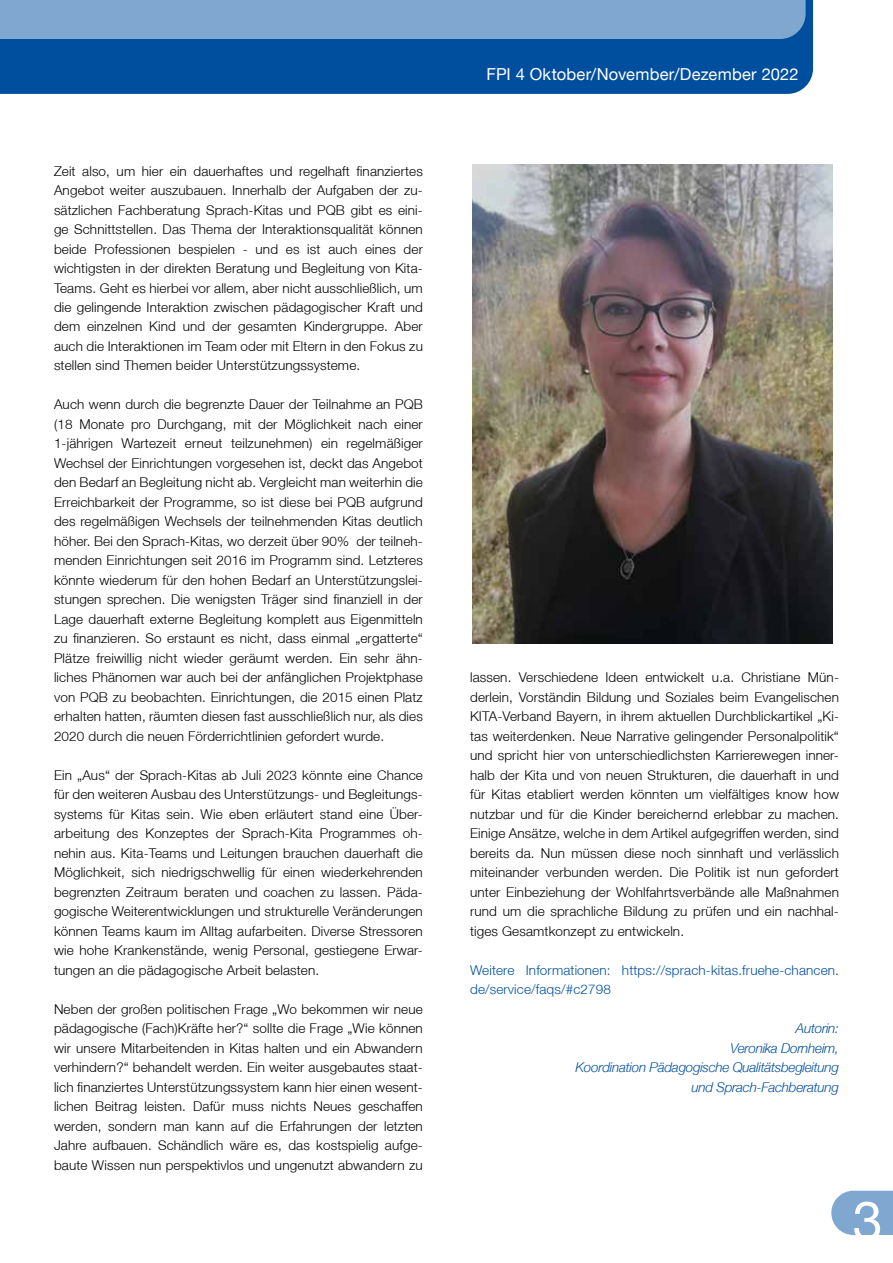
<style>
.page{position:relative;width:893px;height:1263px;background:#fff}
.page>*{position:absolute;margin:0;border:0;box-sizing:border-box;transform-origin:0 0}
.t1{font:54px "Helvetica Neue LT";color:#fff}
.t2{font:16.5px "Helvetica Neue LT";letter-spacing:.015em;color:#fff}
.t3{font:300 13.5px/19.5px "Helvetica Neue LT";letter-spacing:.01em;color:#000;text-align:justify}
.t4{font:italic 300 13.5px/19.5px "Helvetica Neue LT";letter-spacing:-.02em;color:#004f9f;text-align:right}
.t5{font:300 13.5px/19.5px "Helvetica Neue LT";letter-spacing:.01em;color:#004f9f}
</style>
<div class="page">
<div style="left:0;top:0;width:813px;height:94px;background:#004f9f"></div>
<svg style="left:831px;top:1191px;width:62px;height:44px;background:#8aaed2"></svg>
<div style="left:0;top:0;width:806px;height:39px;background:#80a7cf"></div>
<img style="left:472px;top:165px;width:360px;height:479px">
<p class="t3" style="left:54px;top:161px;width:370px">Zeit also, um hier ein dauerhaftes und regelhaft finanziertes Angebot weiter auszubauen. Innerhalb der Aufgaben der zu&shy;sätzlichen Fachberatung Sprach-Kitas und PQB gibt es eini&shy;ge Schnittstellen. Das Thema der Interaktionsqualität können beide Professionen bespielen - und es ist auch eines der wichtigsten in der direkten Beratung und Begleitung von Kita-Teams. Geht es hierbei vor allem, aber nicht ausschließlich, um die gelingende Interaktion zwischen pädagogischer Kraft und dem einzelnen Kind und der gesamten Kindergruppe. Aber auch die Interaktionen im Team oder mit Eltern in den Fokus zu stellen sind Themen beider Unterstützungssysteme.</p>
<p class="t3" style="left:54px;top:395px;width:370px">Auch wenn durch die begrenzte Dauer der Teilnahme an PQB (18 Monate pro Durchgang, mit der Möglichkeit nach einer 1-jährigen Wartezeit erneut teilzunehmen) ein regelmäßiger Wechsel der Einrichtungen vorgesehen ist, deckt das Angebot den Bedarf an Begleitung nicht ab. Vergleicht man weiterhin die Erreichbarkeit der Programme, so ist diese bei PQB aufgrund des regelmäßigen Wechsels der teilnehmenden Kitas deutlich höher. Bei den Sprach-Kitas, wo derzeit über 90% der teilneh&shy;menden Einrichtungen seit 2016 im Programm sind. Letzteres könnte wiederum für den hohen Bedarf an Unterstützungslei&shy;stungen sprechen. Die wenigsten Träger sind finanziell in der Lage dauerhaft externe Begleitung komplett aus Eigenmitteln zu finanzieren. So erstaunt es nicht, dass einmal „ergatterte“ Plätze freiwillig nicht wieder geräumt werden. Ein sehr ähn&shy;liches Phänomen war auch bei der anfänglichen Projektphase von PQB zu beobachten. Einrichtungen, die 2015 einen Platz erhalten hatten, räumten diesen fast ausschließlich nur, als dies 2020 durch die neuen Förderrichtlinien gefordert wurde.</p>
<p class="t3" style="left:54px;top:765px;width:370px">Ein „Aus“ der Sprach-Kitas ab Juli 2023 könnte eine Chance für den weiteren Ausbau des Unterstützungs- und Begleitungs&shy;systems für Kitas sein. Wie eben erläutert stand eine Über&shy;arbeitung des Konzeptes der Sprach-Kita Programmes oh&shy;nehin aus. Kita-Teams und Leitungen brauchen dauerhaft die Möglichkeit, sich niedrigschwellig für einen wiederkehrenden begrenzten Zeitraum beraten und coachen zu lassen. Päda&shy;gogische Weiterentwicklungen und strukturelle Veränderungen können Teams kaum im Alltag aufarbeiten. Diverse Stressoren wie hohe Krankenstände, wenig Personal, gestiegene Erwar&shy;tungen an die pädagogische Arbeit belasten.</p>
<p class="t3" style="left:54px;top:999px;width:370px">Neben der großen politischen Frage „Wo bekommen wir neue pädagogische (Fach)Kräfte her?“ sollte die Frage „Wie können wir unsere Mitarbeitenden in Kitas halten und ein Abwandern verhindern?“ behandelt werden. Ein weiter ausgebautes staat&shy;lich finanziertes Unterstützungssystem kann hier einen wesent&shy;lichen Beitrag leisten. Dafür muss nichts Neues geschaffen werden, sondern man kann auf die Erfahrungen der letzten Jahre aufbauen. Schändlich wäre es, das kostspielig aufge&shy;baute Wissen nun perspektivlos und ungenutzt abwandern zu</p>
<p class="t2" style="left:486px;top:64px;width:314px">FPI 4 Oktober/November/Dezember 2022</p>
<p class="t3" style="left:470px;top:667px;width:370px">lassen. Verschiedene Ideen entwickelt u.a. Christiane Mün&shy;derlein, Vorständin Bildung und Soziales beim Evangelischen KITA-Verband Bayern, in ihrem aktuellen Durchblickartikel „Ki&shy;tas weiterdenken. Neue Narrative gelingender Personalpolitik“ und spricht hier von unterschiedlichsten Karrierewegen inner&shy;halb der Kita und von neuen Strukturen, die dauerhaft in und für Kitas etabliert werden könnten um vielfältiges know how nutzbar und für die Kinder bereichernd erlebbar zu machen.<br>Einige Ansätze, welche in dem Artikel aufgegriffen werden, sind bereits da. Nun müssen diese noch sinnhaft und verlässlich miteinander verbunden werden. Die Politik ist nun gefordert unter Einbeziehung der Wohlfahrtsverbände alle Maßnahmen rund um die sprachliche Bildung zu prüfen und ein nachhal&shy;tiges Gesamtkonzept zu entwickeln.</p>
<p class="t5" style="left:470px;top:960px;width:370px">Weitere Informationen: https://sprach-kitas.fruehe-chancen. de/service/faqs/#c2798</p>
<p class="t4" style="left:575px;top:1018px;width:265px">Autorin:<br>Veronika Dornheim,<br>Koordination Pädagogische Qualitätsbegleitung und Sprach-Fachberatung</p>
<h1 class="t1" style="left:853px;top:1188px;width:32px">3</h1>
</div>
